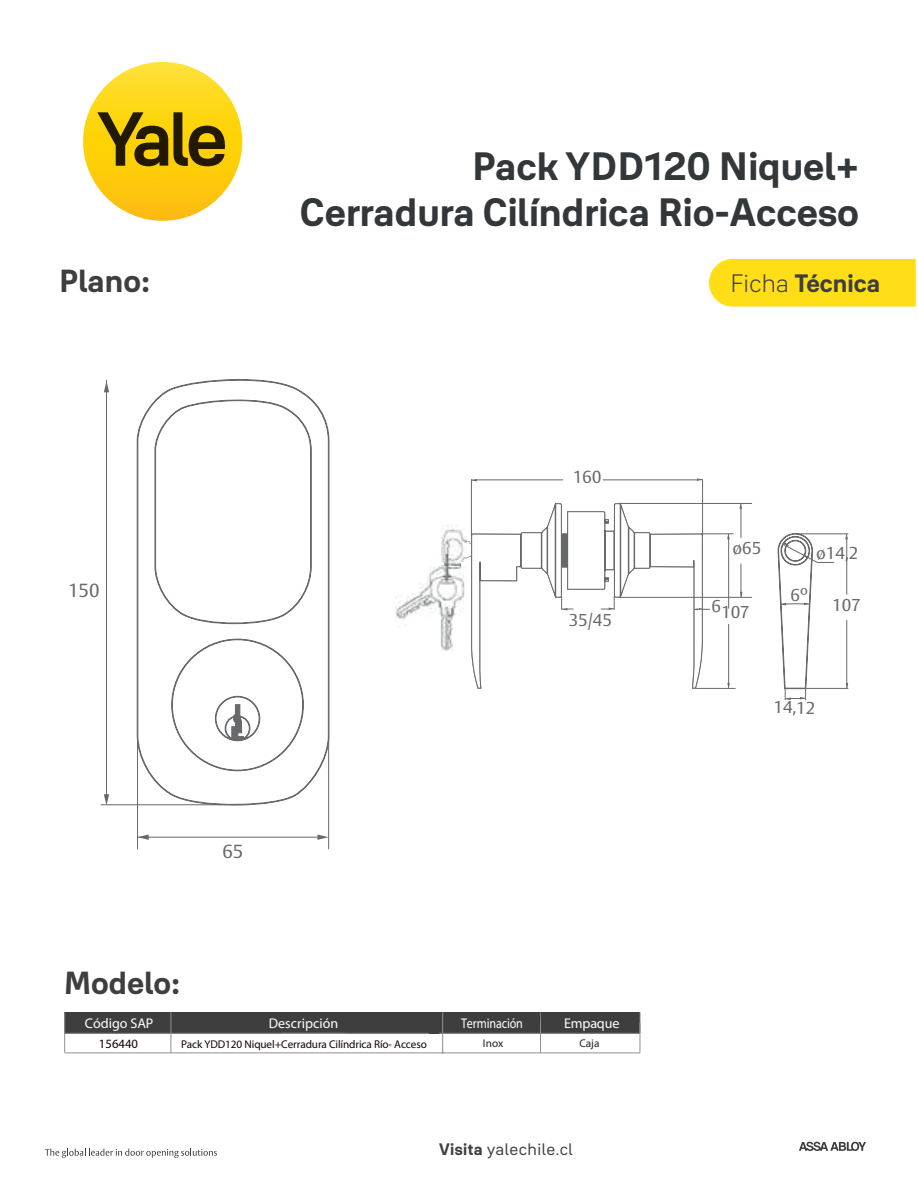
<style>
.page{position:relative;width:918px;height:1188px;background:#fff}
.page>*{position:absolute;margin:0;border:0;box-sizing:border-box;transform-origin:0 0}
.t1{font:700 39px/46.8px "Yale Solis";color:#333739;text-align:right}
.t2{font:700 31.5px "Yale Solis";color:#3e3e3f}
.t3{font:700 24.75px "Yale Solis";color:#3e3e3f}
.t4{font:18.75px "ASSA Vesta";color:#67696a}
.t5{font:17.1px "ASSA Vesta";letter-spacing:-.005em;color:#67696a}
.t6{font:16.35px "Yale Solis";letter-spacing:.025em;color:#3e3e3f}
.t7{font:14.1px "Myriad Pro";letter-spacing:-.01em;color:#fff}
.t8{font:14.1px "Myriad Pro";letter-spacing:-.01em;color:#fff;scale:.86 1}
.t9{font:12.75px "Myriad Pro";color:#130304}
.t10{font:11.25px "Myriad Pro";letter-spacing:-.01em;color:#130304}
.t11{font:11.25px "Myriad Pro";color:#231f20}
.s1{font-weight:300}
.s2{font-weight:700}
</style>
<div class="page">
<svg style="left:799px;top:1142px;width:67px;height:9px"></svg>
<svg style="left:45px;top:1149px;width:172px;height:9px"></svg>
<div style="left:65px;top:1012px;width:575px;height:21px;background:#3e3e3f"></div>
<hr style="left:64px;top:1033px;width:83px;height:1px;background:#909197">
<hr style="left:147px;top:1033px;width:198px;height:1px;background:#909197">
<hr style="left:281px;top:1033px;width:148px;height:1px;background:#909197">
<hr style="left:64px;top:1012px;width:1px;height:40px;background:#909197">
<hr style="left:171px;top:1012px;width:1px;height:41px;background:#909197">
<hr style="left:442px;top:1012px;width:1px;height:41px;background:#909197">
<hr style="left:540px;top:1020px;width:1px;height:33px;background:#909197">
<hr style="left:640px;top:1023px;width:1px;height:30px;background:#909197">
<hr style="left:64px;top:1053px;width:107px;height:1px;background:#909197">
<hr style="left:171px;top:1053px;width:249px;height:1px;background:#909197">
<svg style="left:420px;top:1053px;width:22px;height:1px"></svg>
<hr style="left:442px;top:1053px;width:198px;height:1px;background:#909197">
<hr style="left:439px;top:1033px;width:100px;height:1px;background:#909197">
<hr style="left:539px;top:1033px;width:101px;height:1px;background:#909197">
<div style="left:709px;top:259px;width:207px;height:48px;background:#ffdd17"></div>
<svg style="left:83px;top:62px;width:159px;height:159px;background:#fed017"></svg>
<svg style="left:97px;top:112px;width:128px;height:54px;background:#9a7f04"></svg>
<svg style="left:137px;top:379px;width:193px;height:430px"></svg>
<svg style="left:154px;top:396px;width:158px;height:231px"></svg>
<svg style="left:171px;top:639px;width:133px;height:132px"></svg>
<svg style="left:317px;top:835px;width:11px;height:5px"></svg>
<svg style="left:138px;top:835px;width:11px;height:5px"></svg>
<svg style="left:104px;top:794px;width:5px;height:11px"></svg>
<svg style="left:104px;top:383px;width:5px;height:9px"></svg>
<hr style="left:138px;top:837px;width:182px;height:1px;background:#67696a">
<hr style="left:328px;top:736px;width:1px;height:113px;background:#67696a">
<hr style="left:137px;top:736px;width:1px;height:113px;background:#67696a">
<hr style="left:106px;top:380px;width:1px;height:417px;background:#67696a">
<hr style="left:101px;top:805px;width:121px;height:1px;background:#67696a">
<img style="left:395px;top:524px;width:67px;height:126px">
<div style="left:422px;top:521px;width:18px;height:44px;background:#fff"></div>
<hr style="left:796px;top:534px;width:52px;height:1px;background:#67696a">
<hr style="left:847px;top:620px;width:1px;height:65px;background:#67696a">
<hr style="left:847px;top:537px;width:1px;height:57px;background:#67696a">
<hr style="left:619px;top:597px;width:133px;height:1px;background:#67696a">
<hr style="left:806px;top:688px;width:42px;height:1px;background:#67696a">
<hr style="left:702px;top:480px;width:1px;height:56px;background:#67696a">
<hr style="left:603px;top:480px;width:95px;height:1px;background:#67696a">
<hr style="left:619px;top:503px;width:133px;height:1px;background:#67696a">
<hr style="left:471px;top:480px;width:1px;height:56px;background:#67696a">
<hr style="left:476px;top:480px;width:87px;height:1px;background:#67696a">
<svg style="left:845px;top:533px;width:3px;height:6px"></svg>
<svg style="left:778px;top:533px;width:56px;height:167px"></svg>
<svg style="left:462px;top:503px;width:287px;height:186px"></svg>
<p class="t2" style="left:59px;top:261px;width:93px">Plano:</p>
<p class="t1" style="left:300px;top:142px;width:561px">Pack YDD120 Niquel+<br>Cerradura Cilíndrica Rio-Acceso</p>
<p class="t3" style="left:730px;top:268px;width:152px"><span class="s1">Ficha</span> Técnica</p>
<p class="t4" style="left:68px;top:579px;width:33px">150</p>
<p class="t4" style="left:222px;top:840px;width:23px">65</p>
<p class="t5" style="left:569px;top:609px;width:45px;rotate:1deg">35/45</p>
<p class="t5" style="left:733px;top:538px;width:30px">ø65</p>
<p class="t5" style="left:816px;top:543px;width:44px">ø14,2</p>
<p class="t5" style="left:832px;top:594px;width:30px">107</p>
<p class="t5" style="left:791px;top:585px;width:19px">6º</p>
<p class="t5" style="left:774px;top:697px;width:43px">14,12</p>
<p class="t2" style="left:64px;top:964px;width:118px">Modelo:</p>
<p class="t7" style="left:85px;top:1014px;width:70px">Código SAP</p>
<p class="t7" style="left:269px;top:1014px;width:71px">Descripción</p>
<p class="t7" style="left:564px;top:1014px;width:57px">Empaque</p>
<p class="t9" style="left:99px;top:1036px;width:41px">156440</p>
<p class="t10" style="left:181px;top:1038px;width:247px">Pack YDD120 Niquel+Cerradura Cilíndrica Río- Acceso</p>
<p class="t8" style="left:461px;top:1014px;width:73px">Terminación</p>
<p class="t11" style="left:483px;top:1036px;width:22px">Inox</p>
<p class="t11" style="left:579px;top:1036px;width:22px">Caja</p>
<p class="t6" style="left:439px;top:1139px;width:135px"><span class="s2">Visita</span> yalechile.cl</p>
</div>
